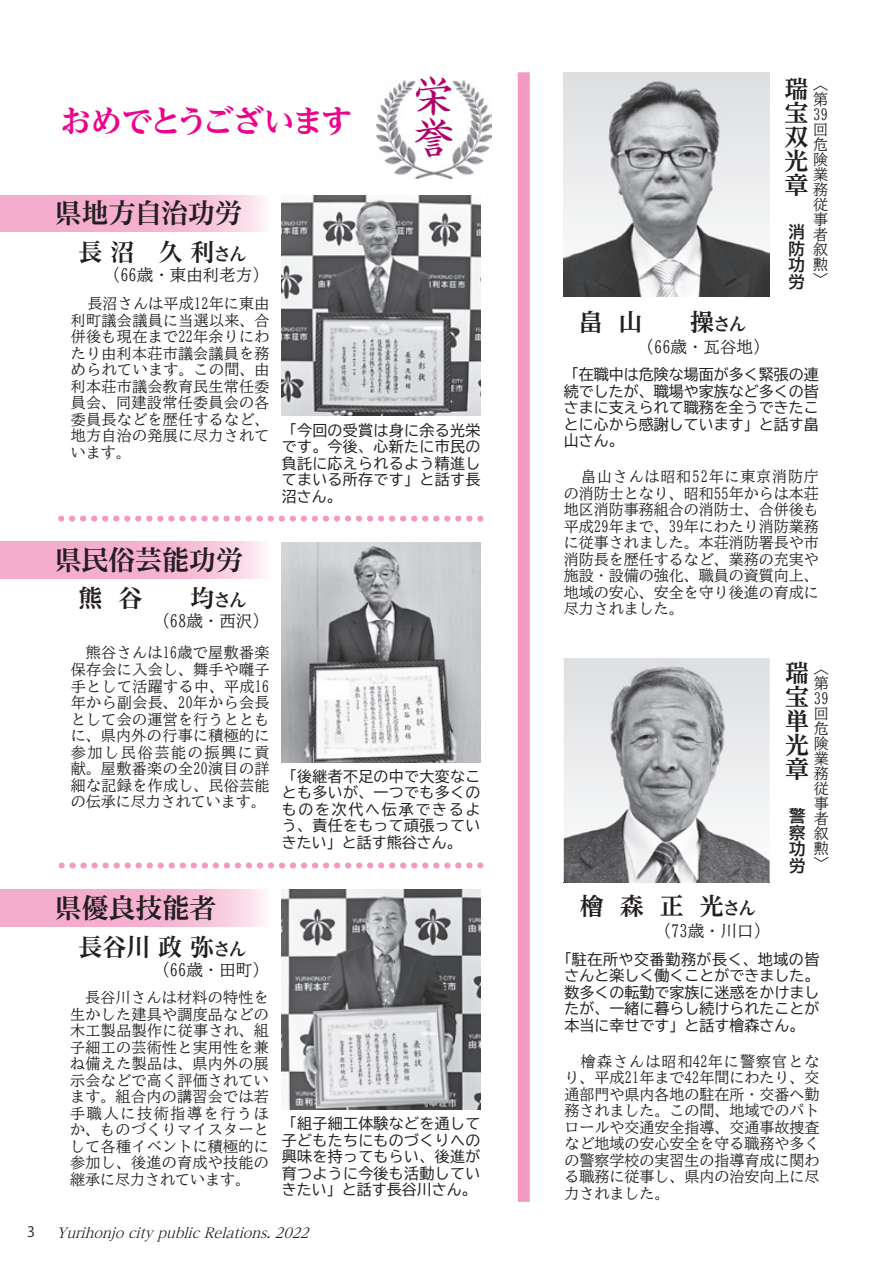
<style>
.page{position:relative;width:893px;height:1263px;background:#fff}
.page>*{position:absolute;margin:0;border:0;box-sizing:border-box;transform-origin:0 0}
.t1{font:42px/42px "Sei Kai CB1 Std";color:#b0016a}
.t2{font:700 expanded 31.5px "P Reim Pr 6 N";letter-spacing:-.08em;color:#ed028c}
.t3{font:700 27px "Reim Pro";color:#231f20}
.t4{font:700 24px/24px "Reim Yonz Pro";color:#231f20;text-align:justify}
.t5{font:700 24px "Reim Pro";letter-spacing:.165em;color:#231f20}
.t6{font:700 18px "Reim Pro";color:#231f20}
.t7{font:700 18px "Reim Yonz Pro";color:#231f20}
.t8{font:16.5px "BIZ UD Mincho Medium";color:#231f20}
.t9{font:16.5px/16.5px "BIZ UD Gothic Bold";color:#231f20;text-align:justify}
.t10{font:15px/16.5px "BIZ UD Mincho Medium";color:#231f20;text-align:justify}
.t11{font:15px/16.5px "BIZ UD Gothic";letter-spacing:.02em;color:#231f20;text-align:justify}
.t12{font:15px/16.5px "BIZ UD Gothic";color:#231f20;text-align:center}
.t13{font:14.25px "Koz Go Pr 6 N";color:#231f20}
.t14{font:italic 13.8px "Reim Pro";color:#231f20}
.s1{font-size:24px}
</style>
<div class="page">
<svg style="left:0;top:195px;width:264px;height:36px;background:#f6b9d4"></svg>
<svg style="left:0;top:542px;width:264px;height:36px;background:#f6b9d4"></svg>
<svg style="left:0;top:890px;width:264px;height:36px;background:#f6b9d4"></svg>
<img style="left:377px;top:81px;width:114px;height:98px">
<div style="left:518px;top:72px;width:12px;height:1130px;background:#f499c2"></div>
<svg style="left:72px;top:862px;width:409px;height:6px"></svg>
<svg style="left:72px;top:516px;width:409px;height:6px"></svg>
<img style="left:282px;top:542px;width:198px;height:220px">
<img style="left:282px;top:195px;width:198px;height:220px">
<img style="left:282px;top:890px;width:198px;height:220px">
<img style="left:564px;top:72px;width:206px;height:225px">
<img style="left:564px;top:882px;width:206px;height:1px">
<img style="left:564px;top:658px;width:206px;height:224px">
<p class="t13" style="left:27px;top:1224px;width:9px">3</p>
<h2 class="t2" style="left:60px;top:95px;width:294px">おめでとうございます</h2>
<h3 class="t3" style="left:55px;top:191px;width:189px">県地方自治功労</h3>
<h1 class="t1" style="left:413px;top:71px;width:41px">栄誉</h1>
<h3 class="t5" style="left:79px;top:232px;width:105px">長沼　久</h3>
<p class="t8" style="left:104px;top:266px;width:166px">（66歳・東由利老方(</p>
<p class="t10" style="left:71px;top:295px;width:200px;text-indent:16px">長沼さんは平成12年に東由利町議会議員に当選以来、合併後も現在まで22年余りにわたり由利本荘市議会議員を務められています。この間、由利本荘市議会教育民生常任委員会、同建設常任委員会の各委員長などを歴任するなど、地方自治の発展に尽力されています。</p>
<p class="t6" style="left:191px;top:239px;width:58px"><span class="s1">利</span>さん</p>
<p class="t11" style="left:282px;top:422px;width:200px">「今回の受賞は身に余る光栄です。今後、心新たに市民の負託に応えられるよう精進してまいる所存です」と話す長沼さん。</p>
<h3 class="t3" style="left:55px;top:538px;width:190px">県民俗芸能功労</h3>
<h3 class="t5" style="left:79px;top:579px;width:25px">熊</h3>
<p class="t6" style="left:191px;top:586px;width:58px"><span class="s1">均</span>さん</p>
<p class="t8" style="left:153px;top:613px;width:117px">（68歳・西沢(</p>
<p class="t10" style="left:71px;top:644px;width:200px">　熊谷さんは16歳で屋敷番楽保存会に入会し、舞手や囃子手として活躍する中、平成16年から副会長、20年から会長として会の運営を行うとともに、県内外の行事に積極的に参加し民俗芸能の振興に貢献。屋敷番楽の全20演目の詳細な記録を作成し、民俗芸能の伝承に尽力されています。</p>
<p class="t11" style="left:282px;top:768px;width:200px">「後継者不足の中で大変なことも多いが、一つでも多くのものを次代へ伝承できるよう、責任をもって頑張っていきたい」と話す熊谷さん。</p>
<h3 class="t3" style="left:55px;top:886px;width:163px">県優良技能者</h3>
<h3 class="t5" style="left:79px;top:927px;width:105px">長谷川政</h3>
<p class="t8" style="left:153px;top:961px;width:117px">（66歳・田町(</p>
<p class="t6" style="left:190px;top:934px;width:58px"><span class="s1">弥</span>さん</p>
<p class="t10" style="left:70px;top:989px;width:200px">　長谷川さんは材料の特性を生かした建具や調度品などの木工製品製作に従事され、組子細工の芸術性と実用性を兼ね備えた製品は、県内外の展示会などで高く評価されています。組合内の講習会では若手職人に技術指導を行うほか、ものづくりマイスターとして各種イベントに積極的に参加し、後進の育成や技能の継承に尽力されています。</p>
<p class="t11" style="left:282px;top:1115px;width:200px">「組子細工体験などを通して子どもたちにものづくりへの興味を持ってもらい、後進が育つように今後も活動してい</p>
<p class="t12" style="left:282px;top:1181px;width:196px">きたい」と話す長谷川さん。</p>
<p class="t14" style="left:56px;top:1221px;width:218px">Yurihonj o city public Relations</p>
<p class="t14" style="left:267px;top:1221px;width:49px">. 2022</p>
<h3 class="t4" style="left:579px;top:309px;width:25px">畠</h3>
<h3 class="t4" style="left:618px;top:309px;width:25px">山</h3>
<p class="t7" style="left:690px;top:309px;width:58px"><span class="s1">操</span>さん</p>
<h3 class="t4" style="left:785px;top:77px;width:25px">瑞宝双光章</h3>
<p class="t9" style="left:788px;top:224px;width:18px">消防功労</p>
<p class="t10" style="left:813px;top:76px;width:16px">«</p>
<p class="t10" style="left:813px;top:91px;width:16px">第</p>
<p class="t10" style="left:813px;top:106px;width:16px">39</p>
<p class="t10" style="left:813px;top:122px;width:16px;line-height:15px">回危険業務従事者叙勲</p>
<p class="t10" style="left:813px;top:271px;width:16px">«</p>
<p class="t8" style="left:638px;top:338px;width:133px">（66歳・瓦谷地(</p>
<p class="t11" style="left:564px;top:366px;width:257px">「在職中は危険な場面が多く緊張の連続でしたが、職場や家族など多くの皆さまに支えられて職務を全うできたことに心から感謝しています」と話す畠山さん。</p>
<p class="t10" style="left:564px;top:468px;width:257px;text-indent:17px">畠山さんは昭和52年に東京消防庁の消防士となり、昭和55年からは本荘地区消防事務組合の消防士、合併後も平成29年まで、39年にわたり消防業務に従事されました。本荘消防署長や市消防長を歴任するなど、業務の充実や施設・設備の強化、職員の資質向上、地域の安心、安全を守り後進の育成に尽力されました。</p>
<h3 class="t4" style="left:580px;top:894px;width:25px">檜</h3>
<h3 class="t4" style="left:620px;top:894px;width:25px">森</h3>
<h3 class="t4" style="left:660px;top:894px;width:25px">正</h3>
<p class="t7" style="left:700px;top:893px;width:58px"><span class="s1">光</span>さん</p>
<h3 class="t4" style="left:785px;top:661px;width:25px">瑞宝単光章</h3>
<p class="t9" style="left:789px;top:808px;width:18px">警察功労</p>
<p class="t10" style="left:814px;top:660px;width:16px">«</p>
<p class="t10" style="left:814px;top:675px;width:16px">第</p>
<p class="t10" style="left:814px;top:690px;width:16px">39</p>
<p class="t10" style="left:814px;top:706px;width:16px;line-height:15px">回危険業務従事者叙勲</p>
<p class="t10" style="left:814px;top:855px;width:16px">«</p>
<p class="t8" style="left:655px;top:923px;width:117px">（73歳・川口(</p>
<p class="t12" style="left:557px;top:951px;width:264px">「駐在所や交番勤務が長く、地域の皆さんと楽しく働くことができました。数多くの転勤で家族に迷惑をかけましたが、一緒に暮らし続けられたことが本当に幸せです」と話す檜森さん。</p>
<p class="t10" style="left:564px;top:1053px;width:257px;text-indent:16px">檜森さんは昭和42年に警察官となり、平成21年まで42年間にわたり、交通部門や県内各地の駐在所・交番へ勤務されました。この間、地域でのパトロールや交通安全指導、交通事故捜査など地域の安心安全を守る職務や多くの警察学校の実習生の指導育成に関わる職務に従事し、県内の治安向上に尽力されました。</p>
</div>
